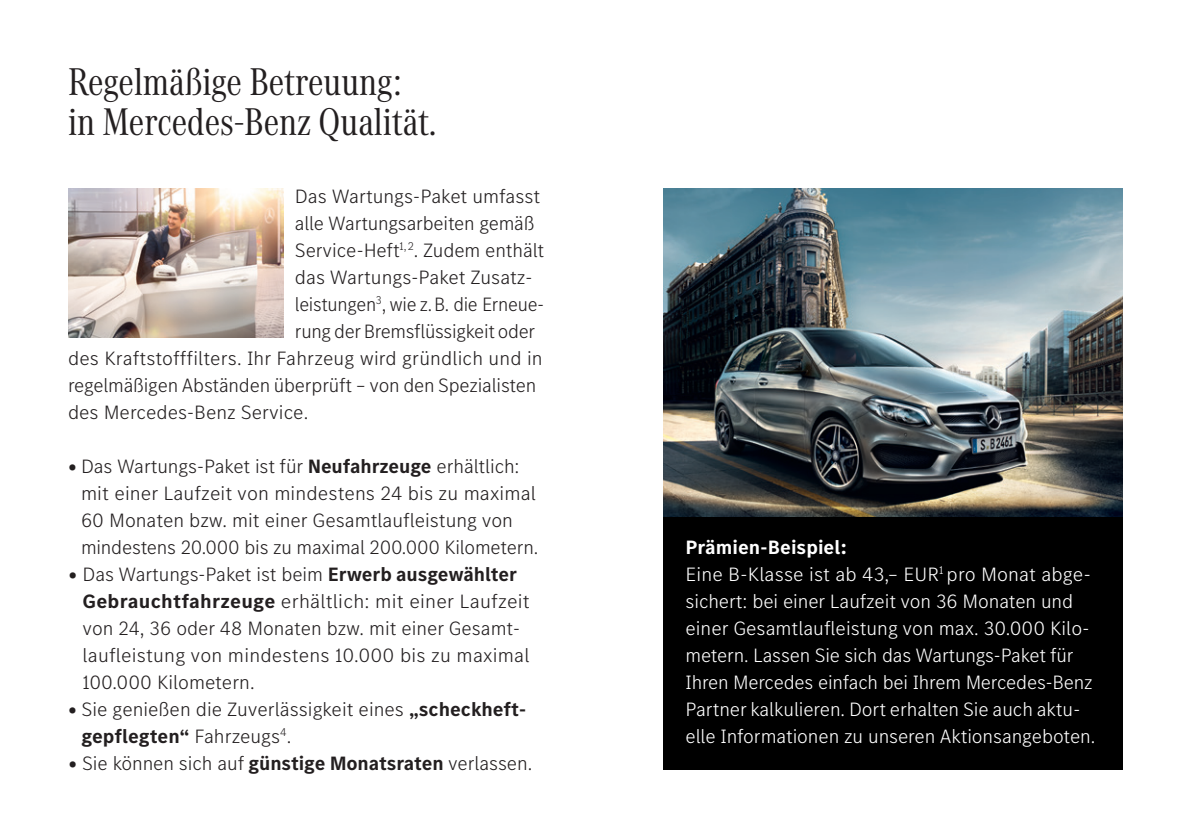
<style>
.page{position:relative;width:1191px;height:840px;background:#fff}
.page>*{position:absolute;margin:0;border:0;box-sizing:border-box;transform-origin:0 0}
.t1{font:40px/40px "MB Corpo A Title Cond";color:#231f20}
.t2{font:300 20px/27px "MB Corpo S Text";letter-spacing:-.005em;color:#231f20}
.t3{font:300 20px/27px "MB Corpo S Text";letter-spacing:-.005em;color:#fff}
.t4{font:300 20px "MB Corpo S Text";letter-spacing:-.005em;color:#231f20;scale:.95 1}
.s1{font-weight:700}
</style>
<div class="page">
<img style="left:68px;top:189px;width:215px;height:148px">
<img style="left:663px;top:189px;width:460px;height:328px">
<div style="left:663px;top:517px;width:460px;height:252px;background:#000"></div>
<h1 class="t1" style="left:68px;top:59px;width:369px">Regelmäßige Betreuung: in Mercedes-Benz Qualität.</h1>
<p class="t2" style="left:295px;top:181px;width:247px">Das Wartungs-Paket umfasst</p>
<p class="t2" style="left:295px;top:208px;width:241px">alle Wartungsarbeiten gemäß</p>
<p class="t2" style="left:295px;top:235px;width:251px">Service-Heft<sup>1,</sup> <sup>2</sup>. Zudem enthält</p>
<p class="t2" style="left:295px;top:262px;width:236px">das Wartungs-Paket Zusatz-</p>
<p class="t4" style="left:295px;top:290px;width:264px">leistungen<sup>3</sup>, wie z. B. die Erneue-</p>
<p class="t2" style="left:295px;top:316px;width:242px">rung der Bremsflüssigkeit oder</p>
<p class="t2" style="left:68px;top:343px;width:476px">des Kraftstofffilters. Ihr Fahrzeug wird gründlich und in</p>
<p class="t2" style="left:68px;top:370px;width:470px">regelmäßigen Abständen überprüft – von den Spezialisten</p>
<p class="t2" style="left:68px;top:397px;width:242px">des Mercedes-Benz Service.</p>
<p class="t2" style="left:81px;top:451px;width:458px;text-indent:-13px"><span class="s1">•</span> Das Wartungs-Paket ist für <span class="s1">Neufahrzeuge</span> erhältlich: mit einer Laufzeit von mindestens 24 bis zu maximal 60 Monaten bzw. mit einer Gesamtlaufleistung von mindestens 20.000 bis zu maximal 200.000 Kilometern.</p>
<p class="t2" style="left:83px;top:559px;width:449px;text-indent:-14px">• Das Wartungs-Paket ist beim <span class="s1">Erwerb ausgewählter Gebrauchtfahrzeuge</span> erhältlich: mit einer Laufzeit von 24, 36 oder 48 Monaten bzw. mit einer Gesamt&shy;laufleistung von mindestens 10.000 bis zu maximal 100.000 Kilometern.</p>
<p class="t2" style="left:81px;top:694px;width:447px;text-indent:-13px"><span class="s1">•</span> Sie genießen die Zuverlässigkeit eines <span class="s1">„scheckheft&shy;gepflegten“</span> Fahrzeugs<sup>4</sup>.</p>
<p class="t2" style="left:68px;top:748px;width:465px">• Sie können sich auf <span class="s1">günstige Monatsraten</span> verlassen.</p>
<p class="t3" style="left:685px;top:532px;width:411px"><span class="s1">Prämien-Beispiel:<br></span>Eine B-Klasse ist ab 43,– EUR<sup>1</sup> pro Monat abge&shy;sichert: bei einer Laufzeit von 36 Monaten und einer Gesamtlaufleistung von max. 30.000 Kilo&shy;metern. Lassen Sie sich das Wartungs-Paket für Ihren Mercedes einfach bei Ihrem Mercedes-Benz Partner kalkulieren. Dort erhalten Sie auch aktu&shy;elle Informationen zu unseren Aktionsangeboten.</p>
</div>
